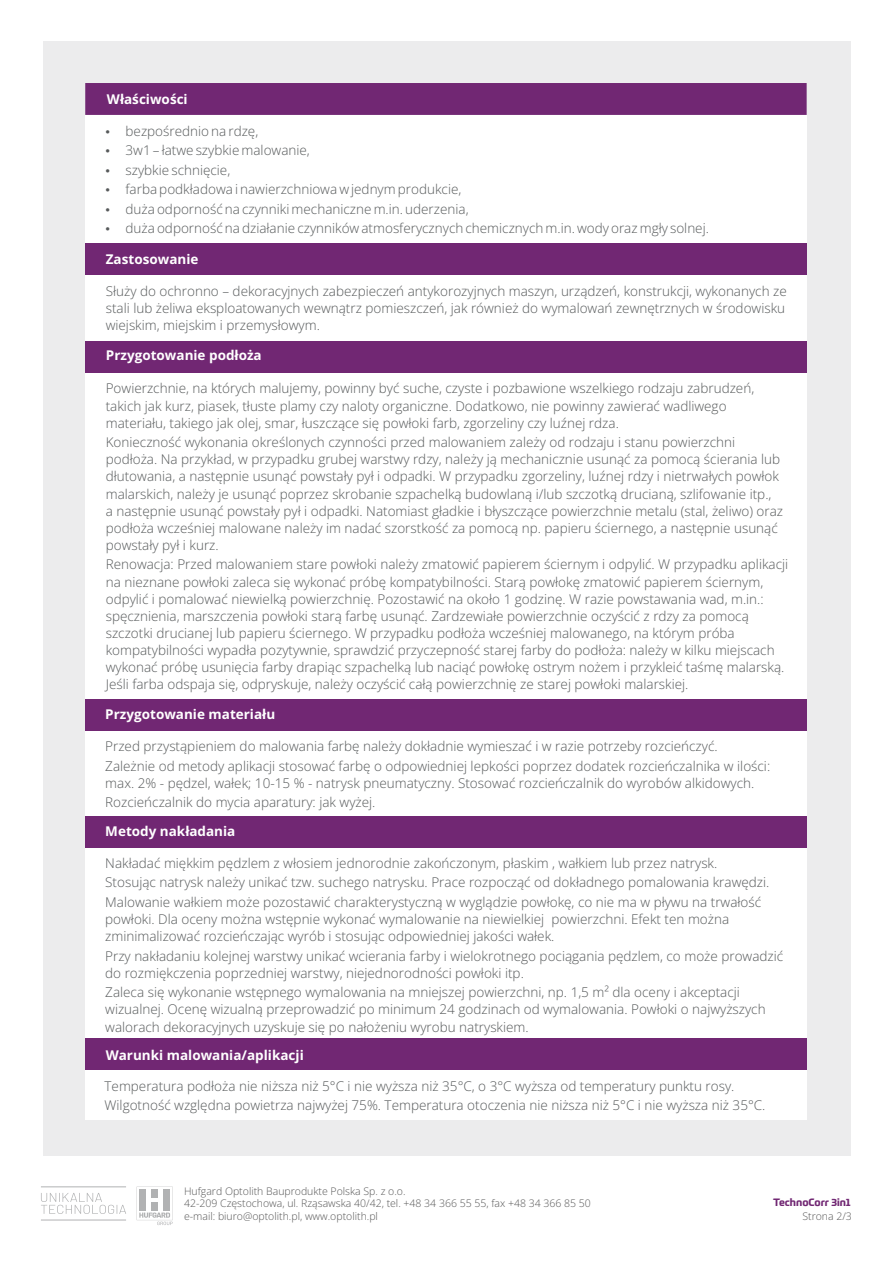
<style>
.page{position:relative;width:893px;height:1263px;background:#fff}
.page>*{position:absolute;margin:0;border:0;box-sizing:border-box;transform-origin:0 0}
.t1{font:300 13.5px/17.1px "Open Sans";color:#56595a}
.t2{font:700 13.5px "Open Sans";color:#fff}
.t3{font:300 10.5px/12.6px "Open Sans";color:#565656}
.t4{font:700 10.5px "Prometo";color:#712773}
</style>
<div class="page">
<div style="left:43px;top:42px;width:808px;height:1114px;background:#ececed"></div>
<svg style="left:137px;top:1186px;width:36px;height:39px"></svg>
<svg style="left:41px;top:1193px;width:85px;height:21px"></svg>
<hr style="left:41px;top:1220px;width:85px;height:1px;background:#b1b2b3">
<hr style="left:41px;top:1186px;width:85px;height:1px;background:#b1b2b3">
<div style="left:85px;top:83px;width:722px;height:32px;background:#712773"></div>
<div style="left:85px;top:275px;width:722px;height:216px;background:#fff"></div>
<div style="left:85px;top:115px;width:722px;height:184px;background:#fff"></div>
<div style="left:85px;top:243px;width:722px;height:32px;background:#712773"></div>
<div style="left:85px;top:341px;width:722px;height:32px;background:#712773"></div>
<div style="left:85px;top:394px;width:722px;height:725px;background:#fff"></div>
<div style="left:85px;top:699px;width:721px;height:32px;background:#712773"></div>
<div style="left:85px;top:816px;width:721px;height:32px;background:#712773"></div>
<div style="left:86px;top:1038px;width:721px;height:32px;background:#712773"></div>
<p class="t2" style="left:107px;top:90px;width:82px">Właściwości</p>
<p class="t1" style="left:126px;top:121px;width:585px;line-height:19.5px">bezpośrednio na rdzę,<br>3w1 – łatwe szybkie malowanie,<br>szybkie schnięcie,<br>farba podkładowa i nawierzchniowa w jednym produkcie,<br>duża odporność na czynniki mechaniczne m.in. uderzenia,<br>duża odporność na działanie czynników atmosferycznych chemicznych m.in. wody oraz mgły solnej.</p>
<p class="t2" style="left:106px;top:249px;width:94px">Zastosowanie</p>
<p class="t1" style="left:106px;top:282px;width:683px">Służy do ochronno – dekoracyjnych zabezpieczeń antykorozyjnych maszyn, urządzeń, konstrukcji, wykonanych ze stali lub żeliwa eksploatowanych wewnątrz pomieszczeń, jak również do wymalowań zewnętrznych w środowisku wiejskim, miejskim i przemysłowym.</p>
<p class="t2" style="left:106px;top:346px;width:157px">Przygotowanie podłoża</p>
<p class="t1" style="left:106px;top:380px;width:650px">Powierzchnie, na których malujemy, powinny być suche, czyste i pozbawione wszelkiego rodzaju zabrudzeń, takich jak kurz, piasek, tłuste plamy czy naloty organiczne. Dodatkowo, nie powinny zawierać wadliwego materiału, takiego jak olej, smar, łuszczące się powłoki farb, zgorzeliny czy luźnej rdza.</p>
<p class="t1" style="left:106px;top:433px;width:679px">Konieczność wykonania określonych czynności przed malowaniem zależy od rodzaju i stanu powierzchni podłoża. Na przykład, w przypadku grubej warstwy rdzy, należy ją mechanicznie usunąć za pomocą ścierania lub dłutowania, a następnie usunąć powstały pył i odpadki. W przypadku zgorzeliny, luźnej rdzy i nietrwałych powłok malarskich, należy je usunąć poprzez skrobanie szpachelką budowlaną i/lub szczotką drucianą, szlifowanie itp.,<br>a następnie usunąć powstały pył i odpadki. Natomiast gładkie i błyszczące powierzchnie metalu (stal, żeliwo) oraz podłoża wcześniej malowane należy im nadać szorstkość za pomocą np. papieru ściernego, a następnie usunąć powstały pył i kurz.</p>
<p class="t1" style="left:106px;top:556px;width:684px">Renowacja: Przed malowaniem stare powłoki należy zmatowić papierem ściernym i odpylić. W przypadku aplikacji na nieznane powłoki zaleca się wykonać próbę kompatybilności. Starą powłokę zmatowić papierem ściernym, odpylić i pomalować niewielką powierzchnię. Pozostawić na około 1 godzinę. W razie powstawania wad, m.in.: spęcznienia, marszczenia powłoki starą farbę usunąć. Zardzewiałe powierzchnie oczyścić z rdzy za pomocą szczotki drucianej lub papieru ściernego. W przypadku podłoża wcześniej malowanego, na którym próba kompatybilności wypadła pozytywnie, sprawdzić przyczepność starej farby do podłoża: należy w kilku miejscach wykonać próbę usunięcia farby drapiąc szpachelką lub naciąć powłokę ostrym nożem i przykleić taśmę malarską.<br>Jeśli farba odspaja się, odpryskuje, należy oczyścić całą powierzchnię ze starej powłoki malarskiej.</p>
<p class="t2" style="left:105px;top:704px;width:171px">Przygotowanie materiału</p>
<p class="t1" style="left:105px;top:736px;width:666px;line-height:19.5px">Przed przystąpieniem do malowania farbę należy dokładnie wymieszać i w razie potrzeby rozcieńczyć.<br>Zależnie od metody aplikacji stosować farbę o odpowiedniej lepkości poprzez dodatek rozcieńczalnika w ilości:</p>
<p class="t1" style="left:105px;top:773px;width:650px;line-height:19.5px">max. 2% - pędzel, wałek; 10-15 % - natrysk pneumatyczny. Stosować rozcieńczalnik do wyrobów alkidowych.<br>Rozcieńczalnik do mycia aparatury: jak wyżej.</p>
<p class="t2" style="left:105px;top:821px;width:132px">Metody nakładania</p>
<p class="t1" style="left:105px;top:853px;width:666px;line-height:19.5px">Nakładać miękkim pędzlem z włosiem jednorodnie zakończonym, płaskim , wałkiem lub przez natrysk.<br>Stosując natrysk należy unikać tzw. suchego natrysku. Prace rozpocząć od dokładnego pomalowania krawędzi.<br>Malowanie wałkiem może pozostawić charakterystyczną w wyglądzie powłokę, co nie ma w pływu na trwałość</p>
<p class="t1" style="left:105px;top:910px;width:625px">powłoki. Dla oceny można wstępnie wykonać wymalowanie na niewielkiej powierzchni. Efekt ten można zminimalizować rozcieńczając wyrób i stosując odpowiedniej jakości wałek.</p>
<p class="t1" style="left:105px;top:947px;width:679px">Przy nakładaniu kolejnej warstwy unikać wcierania farby i wielokrotnego pociągania pędzlem, co może prowadzić do rozmiękczenia poprzedniej warstwy, niejednorodności powłoki itp.</p>
<p class="t1" style="left:105px;top:983px;width:662px">Zaleca się wykonanie wstępnego wymalowania na mniejszej powierzchni, np. 1,5 m² dla oceny i akceptacji wizualnej. Ocenę wizualną przeprowadzić po minimum 24 godzinach od wymalowania. Powłoki o najwyższych walorach dekoracyjnych uzyskuje się po nałożeniu wyrobu natryskiem.</p>
<p class="t2" style="left:106px;top:1045px;width:200px">Warunki malowania/aplikacji</p>
<p class="t1" style="left:105px;top:1075px;width:662px;line-height:19.5px">Temperatura podłoża nie niższa niż 5°C i nie wyższa niż 35°C, o 3°C wyższa od temperatury punktu rosy.<br>Wilgotność względna powietrza najwyżej 75%. Temperatura otoczenia nie niższa niż 5°C i nie wyższa niż 35°C.</p>
<p class="t3" style="left:184px;top:1184px;width:408px">Hufgard Optolith Bauprodukte Polska Sp. z o.o.<br>42-209 Częstochowa, ul. Rząsawska 40/42, tel. +48 34 366 55 55, fax +48 34 366 85 50 e-mail: biuro@optolith.pl, www.optolith.pl</p>
<p class="t4" style="left:773px;top:1197px;width:79px">TechnoCorr 3in1</p>
<p class="t3" style="left:802px;top:1209px;width:51px">Strona 2/3</p>
</div>
